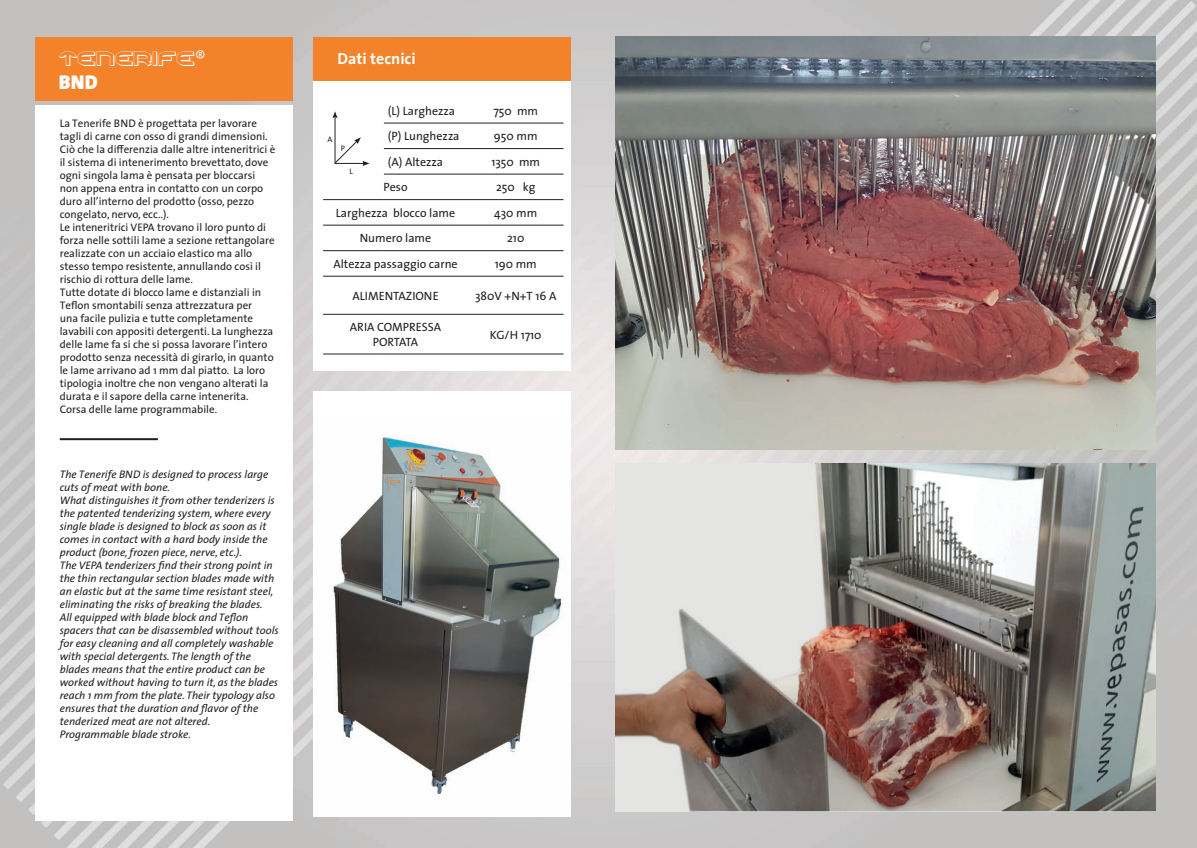
<style>
.page{position:relative;width:1197px;height:848px;background:#fff}
.page>*{position:absolute;margin:0;border:0;box-sizing:border-box;transform-origin:0 0}
.t1{font:20px "Oberon 3 D";color:#fff}
.t2{font:20px "The Sans Black Caps";color:#fff}
.t3{font:700 16px "The Sans";color:#fff}
.t4{font:12px/14.4px "The Sans";color:#231f20;text-align:center}
.t5{font:11px/13px "The Sans";color:#231f20}
.t6{font:italic 11px/13px "The Sans";color:#231f20}
.t7{font:8px "The Sans";color:#231f20}
.s1{font-family:"The Sans";font-weight:300}
</style>
<div class="page">
<img style="left:0;top:1px;width:1196px;height:846px">
<div style="left:35px;top:106px;width:257px;height:715px;background:#fff"></div>
<div style="left:313px;top:80px;width:257px;height:291px;background:#fff"></div>
<div style="left:35px;top:37px;width:257px;height:64px;background:#f4822a"></div>
<div style="left:313px;top:37px;width:257px;height:43px;background:#f4822a"></div>
<hr style="left:468px;top:122px;width:95px;height:1px;background:#231f20">
<hr style="left:468px;top:148px;width:95px;height:1px;background:#231f20">
<hr style="left:468px;top:174px;width:95px;height:1px;background:#231f20">
<hr style="left:323px;top:199px;width:61px;height:1px;background:#231f20">
<hr style="left:384px;top:199px;width:84px;height:1px;background:#231f20">
<hr style="left:468px;top:199px;width:95px;height:1px;background:#231f20">
<hr style="left:323px;top:225px;width:61px;height:1px;background:#231f20">
<hr style="left:384px;top:225px;width:84px;height:1px;background:#231f20">
<hr style="left:468px;top:225px;width:95px;height:1px;background:#231f20">
<hr style="left:323px;top:250px;width:61px;height:1px;background:#231f20">
<hr style="left:384px;top:250px;width:84px;height:1px;background:#231f20">
<hr style="left:468px;top:250px;width:95px;height:1px;background:#231f20">
<hr style="left:323px;top:276px;width:61px;height:1px;background:#231f20">
<hr style="left:384px;top:276px;width:84px;height:1px;background:#231f20">
<hr style="left:468px;top:276px;width:95px;height:1px;background:#231f20">
<hr style="left:323px;top:314px;width:61px;height:1px;background:#231f20">
<hr style="left:384px;top:314px;width:84px;height:1px;background:#231f20">
<hr style="left:468px;top:314px;width:95px;height:1px;background:#231f20">
<hr style="left:323px;top:353px;width:61px;height:1px;background:#231f20">
<hr style="left:384px;top:353px;width:84px;height:1px;background:#231f20">
<hr style="left:468px;top:353px;width:95px;height:1px;background:#231f20">
<hr style="left:384px;top:122px;width:84px;height:1px;background:#231f20">
<hr style="left:384px;top:148px;width:84px;height:1px;background:#231f20">
<hr style="left:384px;top:174px;width:84px;height:1px;background:#231f20">
<div style="left:313px;top:391px;width:257px;height:425px;background:#fff"></div>
<img style="left:333px;top:436px;width:229px;height:359px">
<svg style="left:332px;top:111px;width:37px;height:55px"></svg>
<hr style="left:60px;top:438px;width:98px;height:2px;background:#231f20">
<img style="left:615px;top:36px;width:540px;height:413px">
<img style="left:615px;top:463px;width:540px;height:348px">
<h1 class="t1" style="left:59px;top:47px;width:148px">TENERIFE<span class="s1">®</span></h1>
<h1 class="t2" style="left:59px;top:65px;width:41px">BND</h1>
<p class="t5" style="left:60px;top:116px;width:217px">La Tenerife BND è progettata per lavorare tagli di carne con osso di grandi dimensioni.<br>Ciò che la differenzia dalle altre inteneritrici è il sistema di intenerimento brevettato, dove ogni singola lama è pensata per bloccarsi non appena entra in contatto con un corpo duro all’interno del prodotto (osso, pezzo congelato, nervo, ecc..).<br>Le inteneritrici VEPA trovano il loro punto di forza nelle sottili lame a sezione rettangolare realizzate con un acciaio elastico ma allo stesso tempo resistente, annullando così il rischio di rottura delle lame.<br>Tutte dotate di blocco lame e distanziali in Teflon smontabili senza attrezzatura per<br>una facile pulizia e tutte completamente lavabili con appositi detergenti. La lunghezza delle lame fa si che si possa lavorare l’intero prodotto senza necessità di girarlo, in quanto le lame arrivano ad 1 mm dal piatto. La loro tipologia inoltre che non vengano alterati la durata e il sapore della carne intenerita.<br>Corsa delle lame programmabile.</p>
<p class="t6" style="left:60px;top:467px;width:220px">The Tenerife BND is designed to process large cuts of meat with bone.<br>What distinguishes it from other tenderizers is the patented tenderizing system, where every single blade is designed to block as soon as it comes in contact with a hard body inside the product (bone, frozen piece, nerve, etc.).<br>The VEPA tenderizers find their strong point in the thin rectangular section blades made with an elastic but at the same time resistant steel, eliminating the risks of breaking the blades.<br>All equipped with blade block and Teflon spacers that can be disassembled without tools for easy cleaning and all completely washable with special detergents. The length of the blades means that the entire product can be worked without having to turn it, as the blades reach 1 mm from the plate. Their typology also ensures that the duration and flavor of the tenderized meat are not altered.<br>Programmable blade stroke.</p>
<h2 class="t3" style="left:337px;top:45px;width:80px">Dati tecnici</h2>
<p class="t4" style="left:388px;top:103px;width:69px">(L) Larghezza</p>
<p class="t4" style="left:493px;top:103px;width:46px">750 mm</p>
<p class="t4" style="left:388px;top:129px;width:73px">(P) Lunghezza</p>
<p class="t4" style="left:494px;top:129px;width:45px">950 mm</p>
<p class="t4" style="left:388px;top:154px;width:57px">(A) Altezza</p>
<p class="t4" style="left:491px;top:154px;width:50px">1350 mm</p>
<p class="t4" style="left:383px;top:180px;width:26px">Peso</p>
<p class="t4" style="left:496px;top:180px;width:41px">250 kg</p>
<p class="t4" style="left:336px;top:205px;width:121px">Larghezza blocco lame</p>
<p class="t4" style="left:494px;top:205px;width:45px">430 mm</p>
<p class="t4" style="left:360px;top:231px;width:73px">Numero lame</p>
<p class="t4" style="left:507px;top:231px;width:19px">210</p>
<p class="t4" style="left:333px;top:256px;width:126px">Altezza passaggio carne</p>
<p class="t4" style="left:494px;top:256px;width:44px">190 mm</p>
<p class="t4" style="left:352px;top:288px;width:88px">ALIMENTAZIONE</p>
<p class="t4" style="left:475px;top:288px;width:83px">380V +N+T 16 A</p>
<p class="t4" style="left:350px;top:320px;width:93px">ARIA COMPRESSA<br>PORTATA</p>
<p class="t4" style="left:490px;top:327px;width:53px">KG/H 1710</p>
<p class="t7" style="left:327px;top:133px;width:6px">A</p>
<p class="t7" style="left:341px;top:141px;width:6px">P</p>
<p class="t7" style="left:349px;top:164px;width:5px">L</p>
</div>
